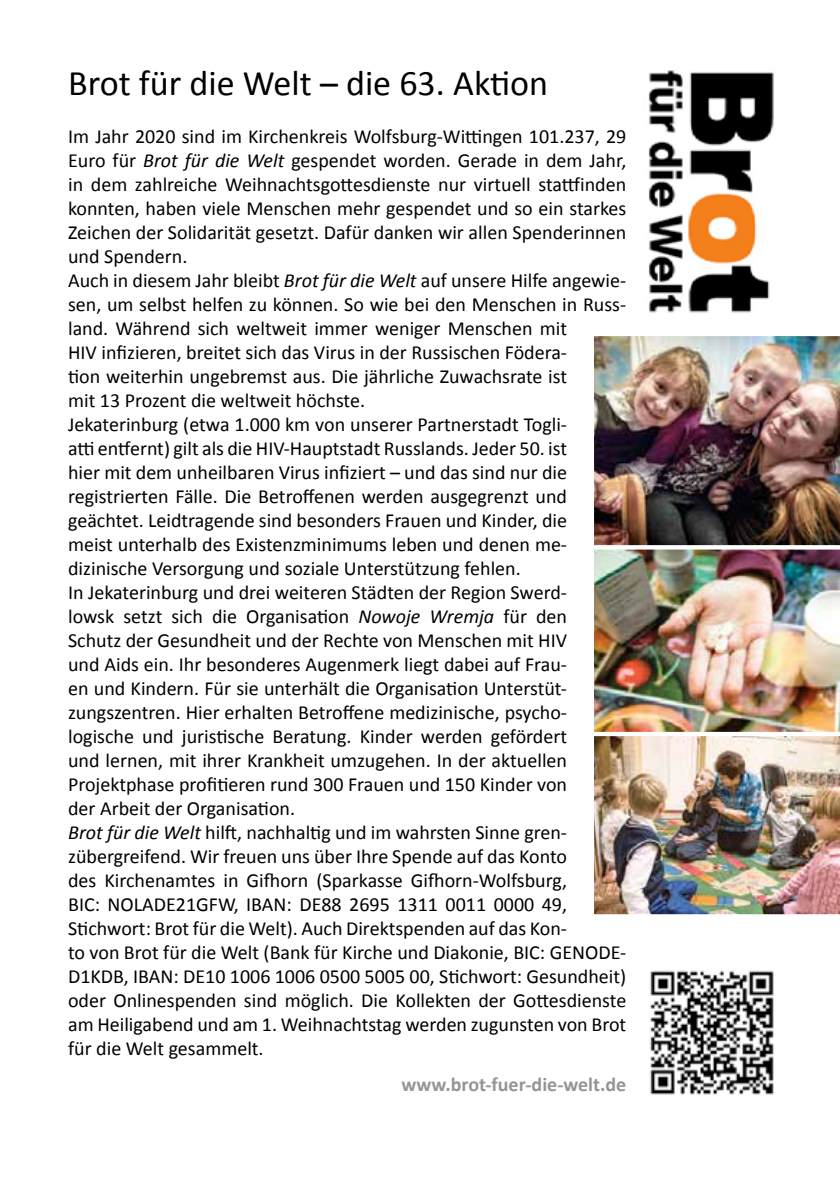
<style>
.page{position:relative;width:840px;height:1191px;background:#fff}
.page>*{position:absolute;margin:0;border:0;box-sizing:border-box;transform-origin:0 0}
.t1{font:36px "Calibri";color:#000}
.t2{font:20px/24px "Calibri";color:#000}
.t3{font:700 20px "Calibri";color:#939598}
.s1{font-style:italic}
</style>
<div class="page">
<img style="left:648px;top:70px;width:126px;height:243px">
<img style="left:594px;top:336px;width:245px;height:209px">
<img style="left:594px;top:736px;width:245px;height:179px">
<img style="left:594px;top:545px;width:245px;height:187px">
<img style="left:649px;top:970px;width:125px;height:125px">
<h1 class="t1" style="left:68px;top:60px;width:481px">Brot für die Welt – die 63. Aktion</h1>
<p class="t2" style="left:68px;top:124px;width:559px">Im Jahr 2020 sind im Kirchenkreis Wolfsburg-Wittingen 101.237, 29<br>Euro für <span class="s1">Brot für die Welt</span> gespendet worden. Gerade in dem Jahr, in dem zahlreiche Weihnachtsgottesdienste nur virtuell stattfinden konnten, haben viele Menschen mehr gespendet und so ein starkes Zeichen der Solidarität gesetzt. Dafür danken wir allen Spenderinnen und Spendern.<br>Auch in diesem Jahr bleibt <span class="s1">Brot für die Welt</span> auf unsere Hilfe angewie&shy;sen, um selbst helfen zu können. So wie bei den Menschen in Russ&shy;land. Während sich weltweit immer weniger Menschen mit<br>HIV infizieren, breitet sich das Virus in der Russischen Födera-<br>tion weiterhin ungebremst aus. Die jährliche Zuwachsrate ist<br>mit 13 Prozent die weltweit höchste.<br>Jekaterinburg (etwa 1.000 km von unserer Partnerstadt Togli-<br>atti entfernt) gilt als die HIV-Hauptstadt Russlands. Jeder 50. ist<br>hier mit dem unheilbaren Virus infiziert – und das sind nur die registrierten Fälle. Die Betroffenen werden ausgegrenzt und geächtet. Leidtragende sind besonders Frauen und Kinder, die<br>meist unterhalb des Existenzminimums leben und denen me&shy;dizinische Versorgung und soziale Unterstützung fehlen.<br>In Jekaterinburg und drei weiteren Städten der Region Swerd-<br>lowsk setzt sich die Organisation <span class="s1">Nowoje Wremja</span> für den<br>Schutz der Gesundheit und der Rechte von Menschen mit HIV<br>und Aids ein. Ihr besonderes Augenmerk liegt dabei auf Frau-<br>en und Kindern. Für sie unterhält die Organisation Unterstüt&shy;zungszentren. Hier erhalten Betroffene medizinische, psycho&shy;logische und juristische Beratung. Kinder werden gefördert<br>und lernen, mit ihrer Krankheit umzugehen. In der aktuellen Projektphase profitieren rund 300 Frauen und 150 Kinder von<br>der Arbeit der Organisation.<br><span class="s1">Brot für die Welt</span> hilft, nachhaltig und im wahrsten Sinne gren&shy;zübergreifend. Wir freuen uns über Ihre Spende auf das Konto<br>des Kirchenamtes in Gifhorn (Sparkasse Gifhorn-Wolfsburg,<br>BIC: NOLADE21GFW, IBAN: DE88 2695 1311 0011 0000 49, Stichwort: Brot für die Welt). Auch Direktspenden auf das Kon-<br>to von Brot für die Welt (Bank für Kirche und Diakonie, BIC: GENODE-D1KDB, IBAN: DE10 1006 1006 0500 5005 00, Stichwort: Gesundheit) oder Onlinespenden sind möglich. Die Kollekten der Gottesdienste am Heiligabend und am 1. Weihnachtstag werden zugunsten von Brot für die Welt gesammelt.</p>
<p class="t3" style="left:401px;top:1071px;width:226px">www.brot-fuer-die-welt.de</p>
</div>
